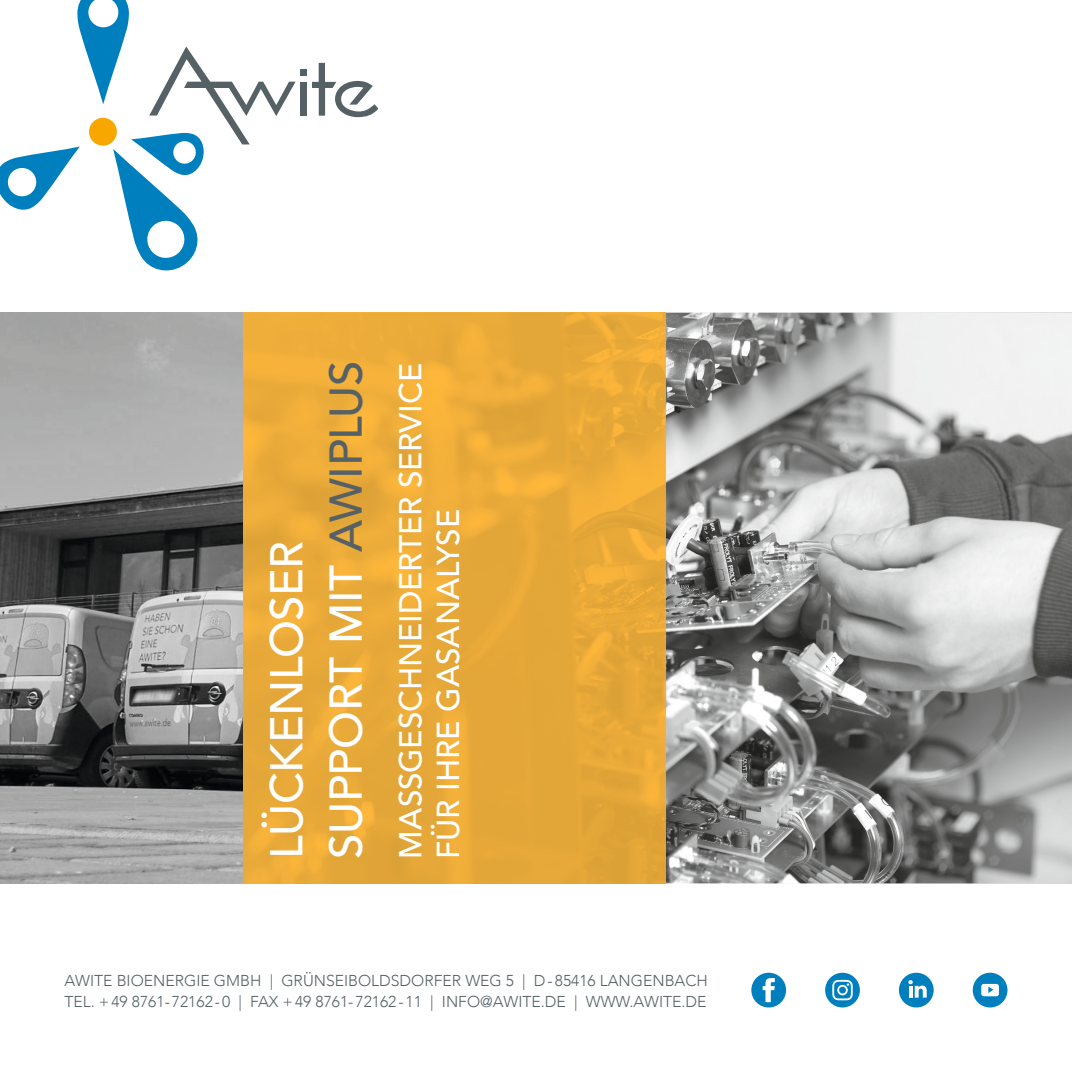
<style>
.page{position:relative;width:1072px;height:1072px;background:#fff}
.page>*{position:absolute;margin:0;border:0;box-sizing:border-box;transform-origin:0 0}
.t1{font:500 45.5px/59.5px "Avenir LT Std";letter-spacing:-.01em;color:#fff}
.t2{font:500 31.5px/37.8px "Avenir LT Std";letter-spacing:-.005em;color:#fff}
.t3{font:300 15.75px/21px "Avenir";color:#566166}
.s1{color:#566166}
</style>
<div class="page">
<img style="left:665px;top:313px;width:406px;height:570px">
<div style="left:300px;top:82px;width:7px;height:34px;background:#566166"></div>
<div style="left:300px;top:70px;width:7px;height:6px;background:#566166"></div>
<svg style="left:312px;top:63px;width:66px;height:54px"></svg>
<svg style="left:0;top:0;width:295px;height:271px"></svg>
<svg style="left:0;top:313px;width:243px;height:570px;background:#878888"></svg>
<img style="left:243px;top:313px;width:422px;height:570px">
<div style="left:751px;top:972px;width:35px;height:35px;background:#007fbe;border-radius:50%"></div>
<svg style="left:762px;top:978px;width:12px;height:24px"></svg>
<div style="left:825px;top:972px;width:34px;height:35px;background:#007fbe;border-radius:50%"></div>
<svg style="left:832px;top:979px;width:20px;height:21px"></svg>
<div style="left:899px;top:972px;width:34px;height:35px;background:#007fbe;border-radius:50%"></div>
<svg style="left:908px;top:980px;width:18px;height:17px"></svg>
<div style="left:972px;top:972px;width:35px;height:35px;background:#007fbe;border-radius:50%"></div>
<svg style="left:981px;top:983px;width:17px;height:13px"></svg>
<h1 class="t1" style="left:258px;top:858px;width:499px;rotate:-90deg">LÜCKENLOSER<br>SUPPORT MIT <span class="s1">AWIPLUS</span></h1>
<h2 class="t2" style="left:392px;top:858px;width:497px;rotate:-90deg">MASSGESCHNEIDERTER SERVICE<br>FÜR IHRE GASANALYSE</h2>
<p class="t3" style="left:64px;top:970px;width:645px">AWITE BIOENERGIE GMBH | GRÜNSEIBOLDSDORFER WEG 5 | D - 85416 LANGENBACH<br>TEL. + 49 8761- 72162 - 0 | FAX + 49 8761- 72162 - 11 | INFO@AWITE.DE | WWW.AWITE.DE</p>
</div>
